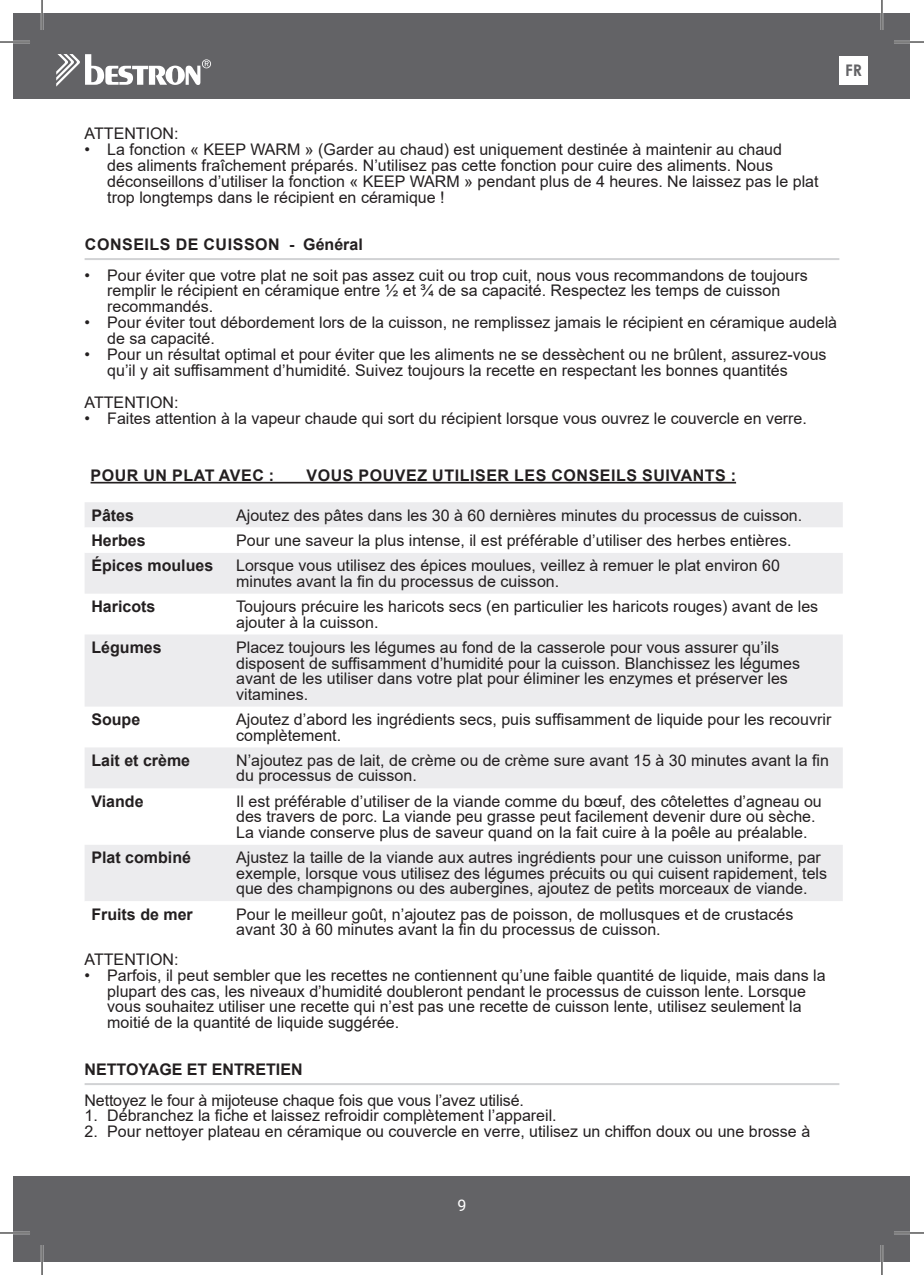
<style>
.page{position:relative;width:924px;height:1275px;background:#fff}
.page>*{position:absolute;margin:0;border:0;box-sizing:border-box;transform-origin:0 0}
.t1{font:16px/15.6px "Arial";color:#231f20}
.t2{font:700 16px "Arial";color:#231f20}
.t3{font:700 16px "Arial";letter-spacing:.035em;color:#231f20}
.t4{font:700 16px "Century Gothic";color:#636366}
.t5{font:16px "Roboto";color:#fff}
</style>
<div class="page">
<hr style="left:85px;top:258px;width:754px;height:2px;background:#d1d2d4">
<hr style="left:85px;top:1083px;width:754px;height:2px;background:#d1d2d4">
<div style="left:85px;top:502px;width:757px;height:25px;background:#ececee"></div>
<svg style="left:85px;top:553px;width:757px;height:348px;fill:#ececee"></svg>
<hr style="left:90px;top:482px;width:645px;height:1px;background:#231f20">
<div style="left:14px;top:14px;width:895px;height:85px;background:#636366"></div>
<div style="left:14px;top:1176px;width:895px;height:85px;background:#636366"></div>
<svg style="left:56px;top:54px;width:155px;height:33px"></svg>
<div style="left:839px;top:56px;width:28px;height:29px;background:#fff"></div>
<hr style="left:0;top:41px;width:30px;height:2px;background:#fff">
<hr style="left:893px;top:41px;width:30px;height:2px;background:#fff">
<hr style="left:0;top:1231px;width:30px;height:3px;background:#fff">
<hr style="left:893px;top:1231px;width:30px;height:3px;background:#fff">
<hr style="left:41px;top:0;width:2px;height:30px;background:#fff">
<hr style="left:41px;top:1245px;width:2px;height:30px;background:#fff">
<hr style="left:880px;top:0;width:2px;height:30px;background:#fff">
<hr style="left:880px;top:1245px;width:2px;height:30px;background:#fff">
<hr style="left:0;top:42px;width:30px;height:1px;background:#000">
<hr style="left:893px;top:42px;width:30px;height:1px;background:#000">
<hr style="left:0;top:1232px;width:30px;height:1px;background:#000">
<hr style="left:893px;top:1232px;width:30px;height:1px;background:#000">
<hr style="left:42px;top:0;width:1px;height:30px;background:#000">
<hr style="left:42px;top:1245px;width:1px;height:30px;background:#000">
<hr style="left:881px;top:0;width:1px;height:30px;background:#000">
<hr style="left:881px;top:1245px;width:1px;height:30px;background:#000">
<p class="t4" style="left:844px;top:58px;width:18px">FR</p>
<p class="t1" style="left:85px;top:125px;width:95px">ATTENTION:</p>
<p class="t1" style="left:107px;top:141px;width:712px;text-indent:-23px">• La fonction « KEEP WARM » (Garder au chaud) est uniquement destinée à maintenir au chaud<br>des aliments fraîchement préparés. N’utilisez pas cette fonction pour cuire des aliments. Nous déconseillons d’utiliser la fonction « KEEP WARM » pendant plus de 4 heures. Ne laissez pas le plat trop longtemps dans le récipient en céramique !</p>
<p class="t3" style="left:85px;top:233px;width:279px">CONSEILS DE CUISSON - Général</p>
<p class="t1" style="left:107px;top:267px;width:701px;text-indent:-23px">• Pour éviter que votre plat ne soit pas assez cuit ou trop cuit, nous vous recommandons de toujours remplir le récipient en céramique entre ½ et ¾ de sa capacité. Respectez les temps de cuisson recommandés.</p>
<p class="t1" style="left:107px;top:314px;width:731px;text-indent:-23px">• Pour éviter tout débordement lors de la cuisson, ne remplissez jamais le récipient en céramique audelà de sa capacité.</p>
<p class="t1" style="left:107px;top:346px;width:720px;text-indent:-23px">• Pour un résultat optimal et pour éviter que les aliments ne se dessèchent ou ne brûlent, assurez-vous qu’il y ait suffisamment d’humidité. Suivez toujours la recette en respectant les bonnes quantités</p>
<p class="t1" style="left:85px;top:394px;width:95px">ATTENTION:</p>
<p class="t1" style="left:85px;top:410px;width:723px">• Faites attention à la vapeur chaude qui sort du récipient lorsque vous ouvrez le couvercle en verre.</p>
<p class="t3" style="left:90px;top:464px;width:185px">POUR UN PLAT AVEC :</p>
<p class="t3" style="left:306px;top:464px;width:431px">VOUS POUVEZ UTILISER LES CONSEILS SUIVANTS :</p>
<p class="t2" style="left:91px;top:504px;width:44px">Pâtes</p>
<p class="t1" style="left:236px;top:507px;width:567px">Ajoutez des pâtes dans les 30 à 60 dernières minutes du processus de cuisson.</p>
<p class="t2" style="left:91px;top:529px;width:56px">Herbes</p>
<p class="t1" style="left:236px;top:532px;width:556px">Pour une saveur la plus intense, il est préférable d’utiliser des herbes entières.</p>
<p class="t2" style="left:91px;top:554px;width:123px">Épices moulues</p>
<p class="t1" style="left:236px;top:558px;width:545px">Lorsque vous utilisez des épices moulues, veillez à remuer le plat environ 60 minutes avant la fin du processus de cuisson.</p>
<p class="t2" style="left:91px;top:595px;width:66px">Haricots</p>
<p class="t1" style="left:236px;top:598px;width:583px">Toujours précuire les haricots secs (en particulier les haricots rouges) avant de les ajouter à la cuisson.</p>
<p class="t2" style="left:91px;top:636px;width:72px">Légumes</p>
<p class="t1" style="left:236px;top:639px;width:565px">Placez toujours les légumes au fond de la casserole pour vous assurer qu’ils disposent de suffisamment d’humidité pour la cuisson. Blanchissez les légumes avant de les utiliser dans votre plat pour éliminer les enzymes et préserver les vitamines.</p>
<p class="t2" style="left:91px;top:708px;width:50px">Soupe</p>
<p class="t1" style="left:236px;top:711px;width:596px">Ajoutez d’abord les ingrédients secs, puis suffisamment de liquide pour les recouvrir complètement.</p>
<p class="t2" style="left:91px;top:749px;width:100px">Lait et crème</p>
<p class="t1" style="left:236px;top:752px;width:594px">N’ajoutez pas de lait, de crème ou de crème sure avant 15 à 30 minutes avant la fin du processus de cuisson.</p>
<p class="t2" style="left:91px;top:790px;width:54px">Viande</p>
<p class="t1" style="left:236px;top:793px;width:587px">Il est préférable d’utiliser de la viande comme du bœuf, des côtelettes d’agneau ou des travers de porc. La viande peu grasse peut facilement devenir dure ou sèche.<br>La viande conserve plus de saveur quand on la fait cuire à la poêle au préalable.</p>
<p class="t2" style="left:91px;top:846px;width:101px">Plat combiné</p>
<p class="t1" style="left:236px;top:849px;width:592px">Ajustez la taille de la viande aux autres ingrédients pour une cuisson uniforme, par exemple, lorsque vous utilisez des légumes précuits ou qui cuisent rapidement, tels que des champignons ou des aubergines, ajoutez de petits morceaux de viande.</p>
<p class="t2" style="left:91px;top:902px;width:103px">Fruits de mer</p>
<p class="t1" style="left:236px;top:906px;width:558px">Pour le meilleur goût, n’ajoutez pas de poisson, de mollusques et de crustacés avant 30 à 60 minutes avant la fin du processus de cuisson.</p>
<p class="t1" style="left:85px;top:951px;width:95px">ATTENTION:</p>
<p class="t1" style="left:107px;top:967px;width:719px;text-indent:-23px">• Parfois, il peut sembler que les recettes ne contiennent qu’une faible quantité de liquide, mais dans la plupart des cas, les niveaux d’humidité doubleront pendant le processus de cuisson lente. Lorsque vous souhaitez utiliser une recette qui n’est pas une recette de cuisson lente, utilisez seulement la moitié de la quantité de liquide suggérée.</p>
<p class="t2" style="left:85px;top:1057px;width:219px">NETTOYAGE ET ENTRETIEN</p>
<p class="t1" style="left:85px;top:1092px;width:440px">Nettoyez le four à mijoteuse chaque fois que vous l’avez utilisé.</p>
<p class="t1" style="left:85px;top:1107px;width:473px">1. Débranchez la fiche et laissez refroidir complètement l’appareil.</p>
<p class="t1" style="left:85px;top:1123px;width:726px">2. Pour nettoyer plateau en céramique ou couvercle en verre, utilisez un chiffon doux ou une brosse à</p>
<p class="t5" style="left:457px;top:1193px;width:10px">9</p>
</div>
